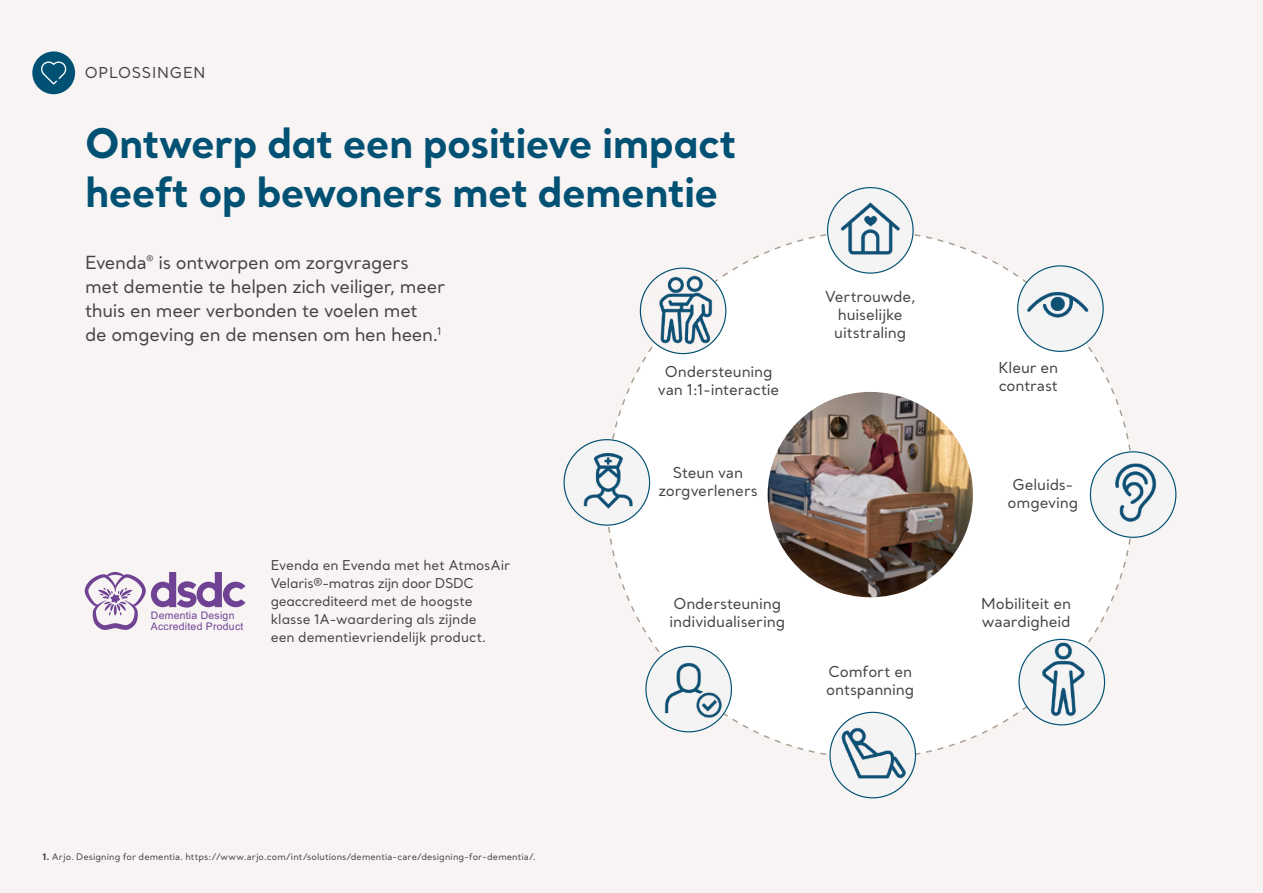
<style>
.page{position:relative;width:1263px;height:893px;background:#f7f4f3}
.page>*{position:absolute;margin:0;border:0;box-sizing:border-box;transform-origin:0 0}
.Headline_Santral_Bold_36_43_pt{font:700 40.5px/48.6px "Santral";letter-spacing:-.02em;color:#015174}
.Bullet_points_14_pt{font:18px/24px "Santral";letter-spacing:-.02em;color:#434342}
.Bullet_points_14_pt-2{font:15px/18px "Santral";letter-spacing:-.01em;color:#434342;text-align:center}
.Product_description_Santral_Regular_12_1{font:15px "Santral";letter-spacing:.05em;color:#434342}
.Bullet_points_14_pt-3{font:13.5px/18px "Santral";letter-spacing:-.005em;color:#434342}
.t1{font:10.35px/10.4px "Arial";letter-spacing:.025em;color:#6f4293}
.Bullet_points_14_pt-4{font:9px "Santral";letter-spacing:.01em;color:#434342}
.s1{font-weight:700}
</style>
<div class="page">
<div style="left:32px;top:51px;width:43px;height:43px;background:#015174;border-radius:50%"></div>
<svg style="left:41px;top:61px;width:26px;height:23px"></svg>
<svg style="left:608px;top:234px;width:523px;height:523px"></svg>
<img style="left:768px;top:392px;width:205px;height:205px;border-radius:103px">
<img style="left:828px;top:188px;width:85px;height:85px;border-radius:43px">
<img style="left:1018px;top:266px;width:85px;height:85px;border-radius:43px">
<img style="left:1090px;top:452px;width:86px;height:85px;border-radius:43px">
<img style="left:1019px;top:639px;width:85px;height:86px;border-radius:43px">
<img style="left:830px;top:712px;width:85px;height:86px;border-radius:43px">
<img style="left:646px;top:646px;width:85px;height:86px;border-radius:43px">
<img style="left:564px;top:440px;width:85px;height:85px;border-radius:43px">
<img style="left:640px;top:268px;width:86px;height:86px;border-radius:43px">
<svg style="left:85px;top:572px;width:161px;height:58px"></svg>
<p class="Product_description_Santral_Regular_12_1" style="left:85px;top:63px;width:122px">OPLOSSINGEN</p>
<p class="Headline_Santral_Bold_36_43_pt" style="left:85px;top:118px;width:653px">Ontwerp dat een positieve impact heeft op bewoners met dementie</p>
<p class="Bullet_points_14_pt" style="left:85px;top:250px;width:362px">Evenda<sup>®</sup> is ontworpen om zorgvragers met dementie te helpen zich veiliger, meer thuis en meer verbonden te voelen met<br>de omgeving en de mensen om hen heen.<sup>1</sup></p>
<p class="t1" style="left:151px;top:610px;width:94px">Dementia Design<br>Accredited Product</p>
<p class="Bullet_points_14_pt-3" style="left:271px;top:556px;width:241px">Evenda en Evenda met het AtmosAir<br>Velaris®-matras zijn door DSDC geaccrediteerd met de hoogste klasse 1A-waardering als zijnde<br>een dementievriendelijk product.</p>
<p class="Bullet_points_14_pt-2" style="left:658px;top:363px;width:123px">Ondersteuning van 1:1-interactie</p>
<p class="Bullet_points_14_pt-2" style="left:658px;top:463px;width:101px">Steun van zorgverleners</p>
<p class="Bullet_points_14_pt-2" style="left:670px;top:595px;width:117px;text-align:left">Ondersteuning individualisering</p>
<p class="Bullet_points_14_pt-2" style="left:825px;top:287px;width:92px">Vertrouwde, huiselijke uitstraling</p>
<p class="Bullet_points_14_pt-2" style="left:826px;top:662px;width:90px;text-align:left">Comfort en ontspanning</p>
<p class="Bullet_points_14_pt-4" style="left:43px;top:850px;width:495px"><span class="s1">1.</span> Arjo. Designing for dementia. https://www.arjo.com/int/solutions/dementia-care/designing-for-dementia/.</p>
<p class="Bullet_points_14_pt-2" style="left:998px;top:358px;width:61px;text-align:left">Kleur en contrast</p>
<p class="Bullet_points_14_pt-2" style="left:1007px;top:476px;width:72px">Geluids&shy;omgeving</p>
<p class="Bullet_points_14_pt-2" style="left:981px;top:595px;width:91px;text-align:left">Mobiliteit en waardigheid</p>
</div>
